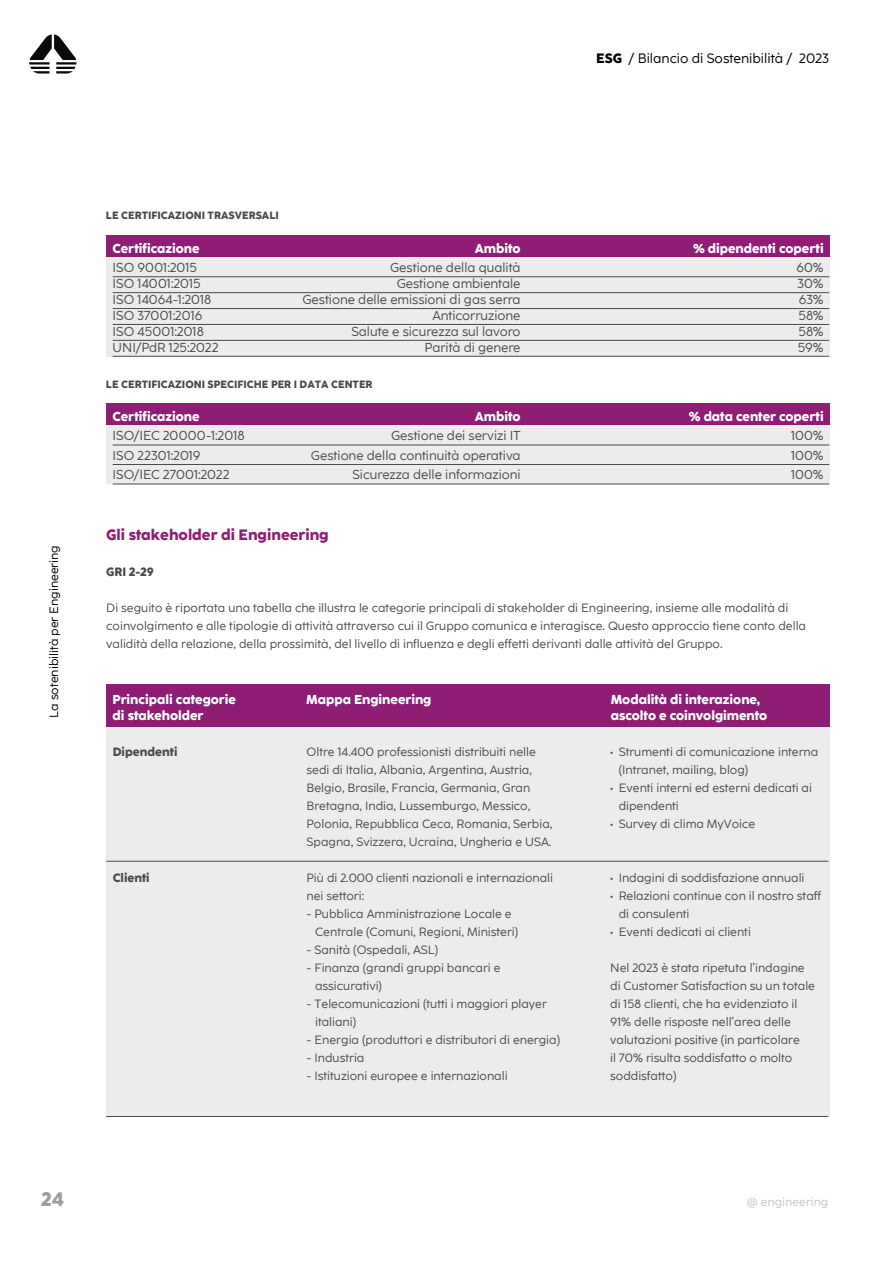
<style>
.page{position:relative;width:893px;height:1263px;background:#fff}
.page>*{position:absolute;margin:0;border:0;box-sizing:border-box;transform-origin:0 0}
.t1{font:800 19.5px "Coco Eng";color:#9d9d9c}
.t2{font:800 15px "Coco Eng";color:#8d1e74}
.t3{font:13.5px "Coco Eng";color:#010202}
.t4{font:12.9px "Coco Eng";color:#4b4a4f}
.t5{font:800 12.9px "Coco Eng";color:#fff}
.t6{font:12px/18px "Coco Eng";color:#4b4a4f}
.t7{font:12px "Coco Eng";color:#010202}
.t8{font:800 12px "Coco Eng";color:#4b4a4f}
.t9{font:12px "Coco Eng";color:#c6c6c6}
.t10{font:800 10.5px "Coco Eng";color:#4b4a4f}
.s1{font-weight:800}
</style>
<div class="page">
<svg style="left:29px;top:34px;width:48px;height:40px"></svg>
<div style="left:106px;top:252px;width:723px;height:105px;background:#edeced"></div>
<div style="left:106px;top:418px;width:723px;height:66px;background:#edeced"></div>
<div style="left:106px;top:235px;width:723px;height:21px;background:#8d1e74"></div>
<div style="left:106px;top:403px;width:723px;height:21px;background:#8d1e74"></div>
<hr style="left:113px;top:276px;width:716px;height:1px;background:#4b4a4f">
<hr style="left:113px;top:292px;width:716px;height:1px;background:#4b4a4f">
<hr style="left:113px;top:308px;width:716px;height:1px;background:#4b4a4f">
<hr style="left:113px;top:324px;width:716px;height:1px;background:#4b4a4f">
<hr style="left:113px;top:340px;width:716px;height:1px;background:#4b4a4f">
<hr style="left:113px;top:356px;width:716px;height:1px;background:#4b4a4f">
<hr style="left:113px;top:445px;width:716px;height:1px;background:#4b4a4f">
<hr style="left:113px;top:464px;width:716px;height:1px;background:#4b4a4f">
<hr style="left:113px;top:484px;width:716px;height:1px;background:#4b4a4f">
<div style="left:106px;top:720px;width:723px;height:396px;background:#edeced"></div>
<div style="left:106px;top:684px;width:723px;height:43px;background:#8d1e74"></div>
<hr style="left:106px;top:861px;width:722px;height:1px;background:#4b4a4f">
<hr style="left:106px;top:1116px;width:722px;height:1px;background:#4b4a4f">
<p class="t3" style="left:596px;top:49px;width:235px"><span class="s1">ESG</span> / Bilancio di Sostenibilità / 2023</p>
<p class="t7" style="left:46px;top:717px;width:174px;rotate:-90deg">La sotenibilità per Engineering</p>
<p class="t10" style="left:106px;top:208px;width:174px">LE CERTIFICAZIONI TRASVERSALI</p>
<p class="t5" style="left:113px;top:239px;width:89px">Certificazione</p>
<p class="t5" style="left:475px;top:239px;width:47px">Ambito</p>
<p class="t5" style="left:693px;top:239px;width:132px">% dipendenti coperti</p>
<p class="t4" style="left:113px;top:259px;width:86px">ISO 9001:2015</p>
<p class="t4" style="left:390px;top:259px;width:132px">Gestione della qualità</p>
<p class="t4" style="left:797px;top:259px;width:29px">60%</p>
<p class="t4" style="left:113px;top:275px;width:90px">ISO 14001:2015</p>
<p class="t4" style="left:397px;top:275px;width:125px">Gestione ambientale</p>
<p class="t4" style="left:798px;top:275px;width:28px">30%</p>
<p class="t4" style="left:113px;top:291px;width:100px">ISO 14064-1:2018</p>
<p class="t4" style="left:302px;top:291px;width:220px">Gestione delle emissioni di gas serra</p>
<p class="t4" style="left:799px;top:291px;width:26px">63%</p>
<p class="t4" style="left:113px;top:307px;width:91px">ISO 37001:2016</p>
<p class="t4" style="left:432px;top:307px;width:90px">Anticorruzione</p>
<p class="t4" style="left:798px;top:307px;width:27px">58%</p>
<p class="t4" style="left:113px;top:323px;width:93px">ISO 45001:2018</p>
<p class="t4" style="left:351px;top:323px;width:171px">Salute e sicurezza sul lavoro</p>
<p class="t4" style="left:798px;top:323px;width:27px">58%</p>
<p class="t4" style="left:113px;top:339px;width:107px">UNI/PdR 125:2022</p>
<p class="t4" style="left:425px;top:339px;width:98px">Parità di genere</p>
<p class="t4" style="left:798px;top:339px;width:27px">59%</p>
<p class="t10" style="left:106px;top:376px;width:268px">LE CERTIFICAZIONI SPECIFICHE PER I DATA CENTER</p>
<p class="t5" style="left:113px;top:407px;width:89px">Certificazione</p>
<p class="t5" style="left:475px;top:407px;width:47px">Ambito</p>
<p class="t5" style="left:689px;top:407px;width:136px">% data center coperti</p>
<p class="t4" style="left:113px;top:428px;width:134px">ISO/IEC 20000-1:2018</p>
<p class="t4" style="left:391px;top:428px;width:131px">Gestione dei servizi IT</p>
<p class="t4" style="left:791px;top:428px;width:34px">100%</p>
<p class="t4" style="left:113px;top:447px;width:89px">ISO 22301:2019</p>
<p class="t4" style="left:311px;top:447px;width:211px">Gestione della continuità operativa</p>
<p class="t4" style="left:791px;top:447px;width:34px">100%</p>
<p class="t4" style="left:113px;top:467px;width:118px">ISO/IEC 27001:2022</p>
<p class="t4" style="left:352px;top:467px;width:170px">Sicurezza delle informazioni</p>
<p class="t4" style="left:791px;top:467px;width:34px">100%</p>
<p class="t2" style="left:106px;top:524px;width:224px">Gli stakeholder di Engineering</p>
<p class="t8" style="left:106px;top:563px;width:49px">GRI 2-29</p>
<p class="t6" style="left:106px;top:598px;width:701px">Di seguito è riportata una tabella che illustra le categorie principali di stakeholder di Engineering, insieme alle modalità di coinvolgimento e alle tipologie di attività attraverso cui il Gruppo comunica e interagisce. Questo approccio tiene conto della validità della relazione, della prossimità, del livello di influenza e degli effetti derivanti dalle attività del Gruppo.</p>
<p class="t5" style="left:113px;top:690px;width:125px">Principali categorie</p>
<p class="t5" style="left:306px;top:690px;width:127px">Mappa Engineering</p>
<p class="t5" style="left:611px;top:690px;width:151px">Modalità di interazione,</p>
<p class="t5" style="left:113px;top:706px;width:92px">di stakeholder</p>
<p class="t5" style="left:611px;top:706px;width:158px">ascolto e coinvolgimento</p>
<p class="t8" style="left:113px;top:743px;width:66px">Dipendenti</p>
<p class="t6" style="left:307px;top:742px;width:247px">Oltre 14.400 professionisti distribuiti nelle sedi di Italia, Albania, Argentina, Austria, Belgio, Brasile, Francia, Germania, Gran Bretagna, India, Lussemburgo, Messico, Polonia, Repubblica Ceca, Romania, Serbia, Spagna, Svizzera, Ucraina, Ungheria e USA.</p>
<p class="t6" style="left:307px;top:868px;width:248px">Più di 2.000 clienti nazionali e internazionali nei settori:</p>
<p class="t6" style="left:315px;top:904px;width:205px;text-indent:-9px">- Pubblica Amministrazione Locale e<br>Centrale (Comuni, Regioni, Ministeri)</p>
<p class="t6" style="left:307px;top:940px;width:133px">- Sanità (Ospedali, ASL)</p>
<p class="t6" style="left:315px;top:958px;width:187px;text-indent:-9px">- Finanza (grandi gruppi bancari e assicurativi)</p>
<p class="t6" style="left:315px;top:994px;width:233px;text-indent:-9px">- Telecomunicazioni (tutti i maggiori player italiani)</p>
<p class="t6" style="left:307px;top:1030px;width:255px">- Energia (produttori e distributori di energia)</p>
<p class="t6" style="left:307px;top:1048px;width:59px">- Industria</p>
<p class="t6" style="left:307px;top:1066px;width:202px">- Istituzioni europee e internazionali</p>
<p class="t6" style="left:619px;top:742px;width:201px;text-indent:-9px">• Strumenti di comunicazione interna (Intranet, mailing, blog)</p>
<p class="t6" style="left:619px;top:778px;width:195px;text-indent:-9px">• Eventi interni ed esterni dedicati ai dipendenti</p>
<p class="t6" style="left:610px;top:814px;width:147px">• Survey di clima MyVoice</p>
<p class="t8" style="left:113px;top:869px;width:39px">Clienti</p>
<p class="t6" style="left:610px;top:868px;width:196px">• Indagini di soddisfazione annuali</p>
<p class="t6" style="left:619px;top:886px;width:204px;text-indent:-9px">• Relazioni continue con il nostro staff di consulenti</p>
<p class="t6" style="left:610px;top:922px;width:142px">• Eventi dedicati ai clienti</p>
<p class="t6" style="left:610px;top:958px;width:206px">Nel 2023 è stata ripetuta l’indagine di Customer Satisfaction su un totale di 158 clienti, che ha evidenziato il 91% delle risposte nell’area delle valutazioni positive (in particolare<br>il 70% risulta soddisfatto o molto soddisfatto)</p>
<h1 class="t1" style="left:42px;top:1185px;width:24px">24</h1>
<p class="t9" style="left:747px;top:1194px;width:83px">@ engineering</p>
</div>
